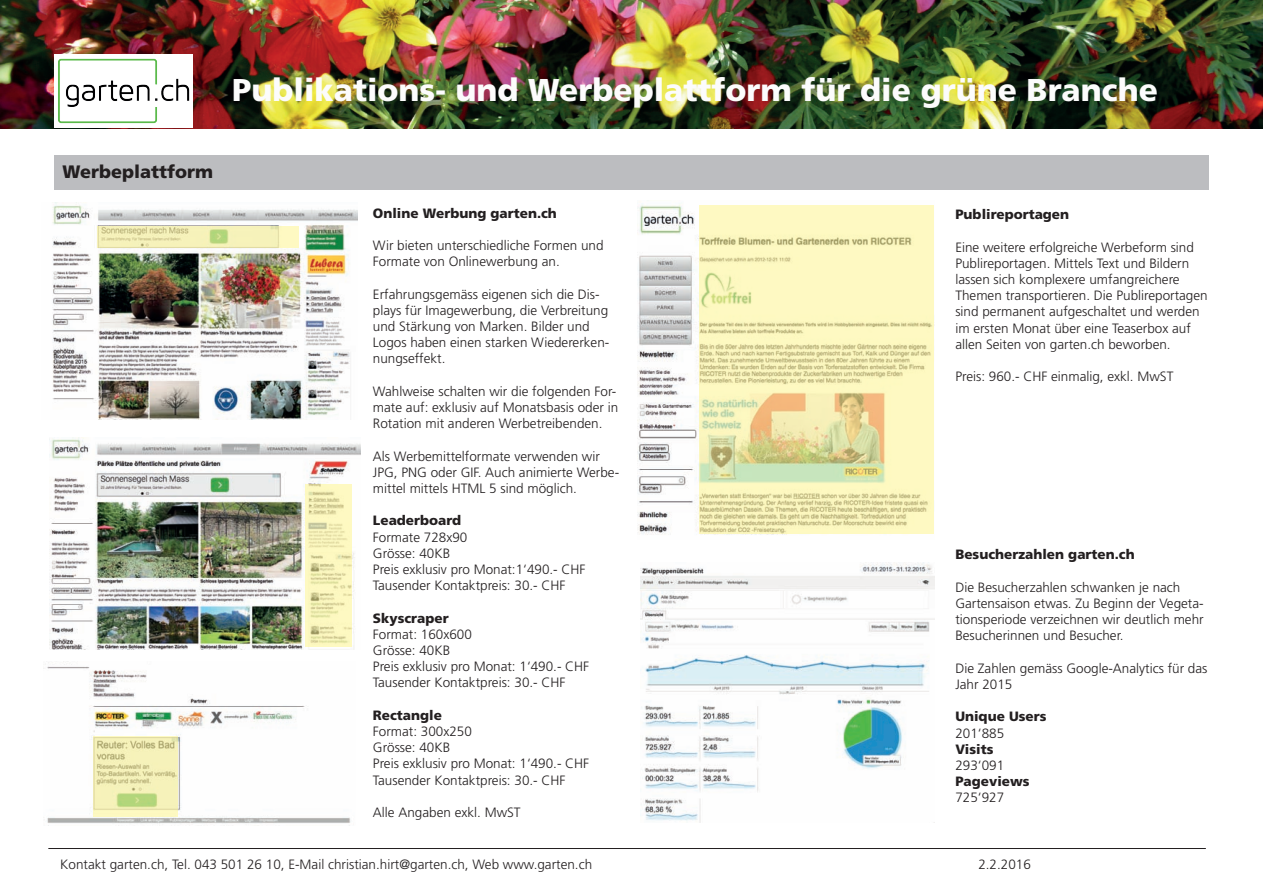
<style>
.page{position:relative;width:1263px;height:893px;background:#fff}
.page>*{position:absolute;margin:0;border:0;box-sizing:border-box;transform-origin:0 0}
.t1{font:900 31.5px "Frutiger";color:#fcfcfc}
.t2{font:900 18px "Frutiger";color:#231f20}
.t3{font:300 13.5px/16.2px "Frutiger";color:#231f20}
.t4{font:900 13.5px "Frutiger";color:#231f20}
</style>
<div class="page">
<img style="left:47px;top:661px;width:304px;height:165px">
<img style="left:0;top:0;width:1263px;height:128px">
<img style="left:52px;top:203px;width:305px;height:216px">
<div style="left:54px;top:155px;width:1155px;height:34px;background:#bcbdc0"></div>
<img style="left:50px;top:438px;width:310px;height:211px">
<svg style="left:98px;top:226px;width:201px;height:22px;background:#edebb1"></svg>
<svg style="left:94px;top:736px;width:84px;height:81px;background:#e8e7ad"></svg>
<svg style="left:305px;top:484px;width:46px;height:163px;background:#f2edb6"></svg>
<img style="left:54px;top:54px;width:138px;height:74px">
<img style="left:637px;top:203px;width:297px;height:332px">
<img style="left:640px;top:563px;width:294px;height:259px">
<svg style="left:698px;top:206px;width:235px;height:328px;background:#efeab3"></svg>
<hr style="left:48px;top:848px;width:1158px;height:1px;background:#231f20">
<h1 class="t1" style="left:232px;top:71px;width:927px">Publikations- und Werbeplattform für die grüne Branche</h1>
<h2 class="t2" style="left:63px;top:160px;width:152px">Werbeplattform</h2>
<p class="t4" style="left:373px;top:205px;width:185px">Online Werbung garten.ch</p>
<p class="t3" style="left:373px;top:237px;width:232px">Wir bieten unterschiedliche Formen und<br>Formate von Onlinewerbung an.</p>
<p class="t3" style="left:373px;top:286px;width:238px">Erfahrungsgemäss eigenen sich die Dis&shy;plays für Imagewerbung, die Verbreitung und Stärkung von Marken. Bilder und Logos haben einen starken Wiedererken&shy;nungseffekt.</p>
<p class="t3" style="left:373px;top:383px;width:247px">Wahlweise schalten wir die folgenden For&shy;mate auf: exklusiv auf Monatsbasis oder in<br>Rotation mit anderen Werbetreibenden.</p>
<p class="t3" style="left:373px;top:448px;width:248px">Als Werbemittelformate verwenden wir<br>JPG, PNG oder GIF. Auch animierte Werbe&shy;mittel mittels HTML 5 sind möglich.</p>
<p class="t4" style="left:373px;top:512px;width:90px">Leaderboard</p>
<p class="t3" style="left:373px;top:529px;width:214px">Formate 728x90<br>Grösse: 40KB<br>Preis exklusiv pro Monat:1‘490.- CHF<br>Tausender Kontaktpreis: 30.- CHF</p>
<p class="t4" style="left:373px;top:610px;width:77px">Skyscraper</p>
<p class="t3" style="left:373px;top:626px;width:218px">Format: 160x600<br>Grösse: 40KB<br>Preis exklusiv pro Monat: 1‘490.- CHF<br>Tausender Kontaktpreis: 30.- CHF</p>
<p class="t4" style="left:373px;top:707px;width:71px">Rectangle</p>
<p class="t3" style="left:373px;top:723px;width:218px">Format: 300x250<br>Grösse: 40KB<br>Preis exklusiv pro Monat: 1‘490.- CHF<br>Tausender Kontaktpreis: 30.- CHF</p>
<p class="t3" style="left:373px;top:804px;width:149px">Alle Angaben exkl. MwST</p>
<p class="t4" style="left:955px;top:206px;width:115px">Publireportagen</p>
<p class="t3" style="left:955px;top:239px;width:254px">Eine weitere erfolgreiche Werbeform sind Publireportagen. Mittels Text und Bildern lassen sich komplexere umfangreichere Themen transportieren. Die Publireportagen sind permanent aufgeschaltet und werden im ersten Monat über eine Teaserbox auf allen Seiten von garten.ch beworben.</p>
<p class="t3" style="left:955px;top:368px;width:220px">Preis: 960.- CHF einmalig, exkl. MwST</p>
<p class="t4" style="left:955px;top:546px;width:181px">Besucherzahlen garten.ch</p>
<p class="t3" style="left:955px;top:579px;width:250px">Die Besucherzahlen schwanken je nach Gartensaison etwas. Zu Beginn der Vegeta&shy;tionsperiode verzeichnen wir deutlich mehr Besucherinnen und Besucher.</p>
<p class="t3" style="left:955px;top:660px;width:254px">Die Zahlen gemäss Google-Analytics für das<br>Jahr 2015</p>
<p class="t4" style="left:955px;top:708px;width:93px">Unique Users</p>
<p class="t3" style="left:955px;top:725px;width:50px">201‘885</p>
<p class="t4" style="left:955px;top:741px;width:40px">Visits</p>
<p class="t3" style="left:955px;top:757px;width:50px">293‘091</p>
<p class="t4" style="left:955px;top:773px;width:76px">Pageviews</p>
<p class="t3" style="left:955px;top:790px;width:50px">725‘927</p>
<p class="t3" style="left:60px;top:856px;width:533px">Kontakt garten.ch, Tel. 043 501 26 10, E-Mail christian.hirt@garten.ch, Web www.garten.ch</p>
<p class="t3" style="left:978px;top:856px;width:54px">2.2.2016</p>
</div>
